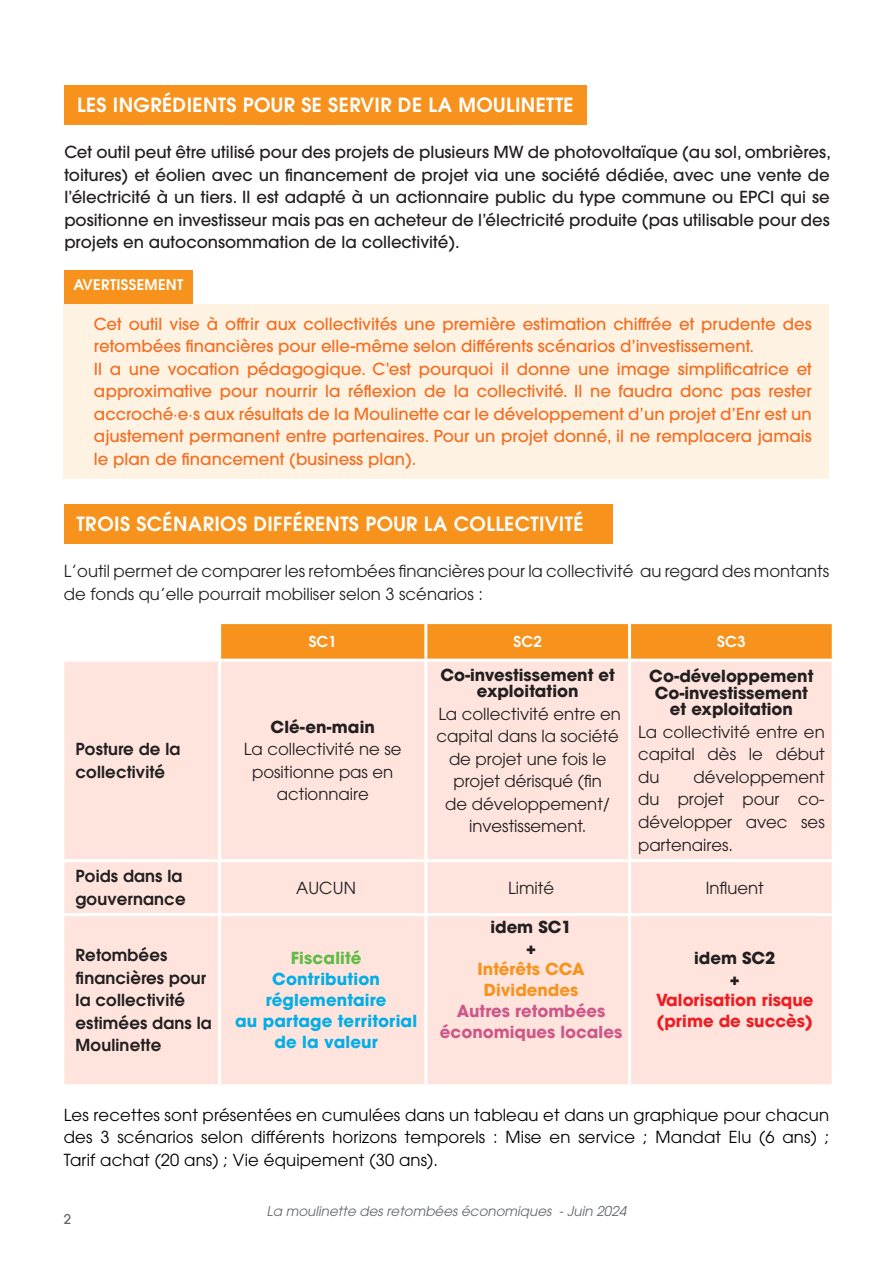
<style>
.page{position:relative;width:893px;height:1263px;background:#fff}
.page>*{position:absolute;margin:0;border:0;box-sizing:border-box;transform-origin:0 0}
.Titre_1{font:600 19.5px "ITC Avant Garde Pro";letter-spacing:.02em;color:#fff}
.t1{font:500 16.5px/22.5px "ITC Avant Garde Pro";color:#f36e21}
.Paragraphe_normal{font:16.5px/22.5px "ITC Avant Garde Pro";color:#231f20;text-align:center}
.Paragraphe_normal-2{font:500 16.5px/22.5px "ITC Avant Garde Pro";color:#231f20;text-align:justify}
.Texte_courant{font:16.5px/22.5px "ITC Avant Garde Pro";letter-spacing:.01em;color:#000;text-align:justify}
.t2{font:600 16.5px/22.5px "ITC Avant Garde Pro";letter-spacing:.01em;color:#231f20}
.t3{font:700 16.5px/16.5px "ITC Avant Garde Pro";color:#231f20;text-align:center}
.t4{font:700 16.5px/21px "ITC Avant Garde Pro";letter-spacing:.01em;color:#03ade5;text-align:center}
.t5{font:700 16.5px/21px "ITC Avant Garde Pro";color:#cd5888;text-align:center}
.t6{font:700 16.5px/21px "ITC Avant Garde Pro";color:#ee1d23}
.t7{font:700 16.5px "ITC Avant Garde Pro";color:#f7931d}
.t8{font:700 16.5px "ITC Avant Garde Pro";letter-spacing:.01em;color:#60bb46}
.t9{font:600 15px "ITC Avant Garde Pro";letter-spacing:.01em;color:#fff}
.Titre_1-2{font:600 14.7px "ITC Avant Garde Pro";letter-spacing:.02em;color:#fff}
.t10{font:italic 13.5px "ITC Avant Garde Pro";color:#64696c}
.t11{font:500 13.5px "ITC Avant Garde Pro";color:#64696c}
.s1{font-weight:700}
</style>
<div class="page">
<div style="left:64px;top:85px;width:522px;height:40px;background:#f7931d"></div>
<div style="left:64px;top:270px;width:129px;height:34px;background:#f7931d"></div>
<div style="left:64px;top:304px;width:765px;height:174px;background:#fef2e3"></div>
<div style="left:64px;top:504px;width:548px;height:40px;background:#f7931d"></div>
<div style="left:221px;top:624px;width:611px;height:35px;background:#f7931d"></div>
<div style="left:64px;top:662px;width:768px;height:422px;background:#fee4dd"></div>
<hr style="left:424px;top:624px;width:3px;height:35px;background:#fff">
<hr style="left:628px;top:624px;width:3px;height:35px;background:#fff">
<hr style="left:218px;top:662px;width:3px;height:197px;background:#fff">
<hr style="left:424px;top:662px;width:3px;height:197px;background:#fff">
<hr style="left:628px;top:662px;width:3px;height:197px;background:#fff">
<hr style="left:218px;top:862px;width:3px;height:51px;background:#fff">
<hr style="left:424px;top:862px;width:3px;height:51px;background:#fff">
<hr style="left:628px;top:862px;width:3px;height:51px;background:#fff">
<hr style="left:218px;top:916px;width:3px;height:168px;background:#fff">
<hr style="left:424px;top:916px;width:3px;height:168px;background:#fff">
<hr style="left:628px;top:916px;width:3px;height:168px;background:#fff">
<hr style="left:61px;top:859px;width:159px;height:3px;background:#fff">
<hr style="left:220px;top:859px;width:206px;height:3px;background:#fff">
<hr style="left:426px;top:859px;width:204px;height:3px;background:#fff">
<hr style="left:630px;top:859px;width:205px;height:3px;background:#fff">
<hr style="left:61px;top:913px;width:159px;height:3px;background:#fff">
<hr style="left:220px;top:913px;width:206px;height:3px;background:#fff">
<hr style="left:426px;top:913px;width:204px;height:3px;background:#fff">
<hr style="left:630px;top:913px;width:205px;height:3px;background:#fff">
<p class="Titre_1" style="left:77px;top:92px;width:498px">LES INGRÉDIENTS POUR SE SERVIR DE LA MOULINETTE</p>
<p class="Paragraphe_normal-2" style="left:64px;top:141px;width:768px">Cet outil peut être utilisé pour des projets de plusieurs MW de photovoltaïque (au sol, ombrières, toitures) et éolien avec un financement de projet via une société dédiée, avec une vente de l’électricité à un tiers. Il est adapté à un actionnaire public du type commune ou EPCI qui se positionne en investisseur mais pas en acheteur de l’électricité produite (pas utilisable pour des projets en autoconsommation de la collectivité).</p>
<p class="Titre_1-2" style="left:73px;top:275px;width:111px">AVERTISSEMENT</p>
<p class="t1" style="left:94px;top:312px;width:719px">Cet outil vise à offrir aux collectivités une première estimation chiffrée et prudente des retombées financières pour elle-même selon différents scénarios d’investissement.</p>
<p class="t1" style="left:94px;top:357px;width:719px;text-align:justify">Il a une vocation pédagogique. C’est pourquoi il donne une image simplificatrice et approximative pour nourrir la réflexion de la collectivité. Il ne faudra donc pas rester accroché·e·s aux résultats de la Moulinette car le développement d’un projet d’Enr est un ajustement permanent entre partenaires. Pour un projet donné, il ne remplacera jamais le plan de financement (business plan).</p>
<p class="Titre_1" style="left:77px;top:511px;width:508px">TROIS SCÉNARIOS DIFFÉRENTS POUR LA COLLECTIVITÉ</p>
<p class="Paragraphe_normal" style="left:64px;top:560px;width:767px;text-align:left">L’outil permet de comparer les retombées financières pour la collectivité au regard des montants de fonds qu’elle pourrait mobiliser selon 3 scénarios :</p>
<p class="t2" style="left:76px;top:738px;width:106px">Posture de la collectivité</p>
<p class="t9" style="left:309px;top:632px;width:30px">SC1</p>
<p class="t9" style="left:514px;top:632px;width:30px">SC2</p>
<p class="t9" style="left:717px;top:632px;width:30px">SC3</p>
<p class="Paragraphe_normal" style="left:244px;top:715px;width:159px"><span class="s1">Clé-en-main<br></span>La collectivité ne se positionne pas en actionnaire</p>
<p class="t3" style="left:440px;top:666px;width:176px">Co-investissement et exploitation</p>
<p class="Paragraphe_normal" style="left:437px;top:702px;width:186px">La collectivité entre en capital dans la société de projet une fois le projet dérisqué (fin<br>de développement/ investissement.</p>
<p class="t3" style="left:649px;top:668px;width:166px">Co-développement</p>
<p class="t3" style="left:655px;top:684px;width:155px">Co-investissement</p>
<p class="t3" style="left:670px;top:701px;width:125px">et exploitation</p>
<p class="Paragraphe_normal" style="left:638px;top:720px;width:188px;text-align:justify">La collectivité entre en capital dès le début du</p>
<p class="Paragraphe_normal" style="left:638px;top:765px;width:188px;text-align:justify;text-indent:56px">développement du projet pour co&shy;développer avec ses partenaires.</p>
<p class="t2" style="left:76px;top:865px;width:111px">Poids dans la gouvernance</p>
<p class="Paragraphe_normal" style="left:296px;top:876px;width:61px">AUCUN</p>
<p class="Paragraphe_normal" style="left:508px;top:876px;width:48px">Limité</p>
<p class="Paragraphe_normal" style="left:706px;top:876px;width:60px">Influent</p>
<p class="t2" style="left:76px;top:944px;width:138px">Retombées financières pour la collectivité estimées dans la<br>Moulinette</p>
<p class="t8" style="left:291px;top:947px;width:72px">Fiscalité</p>
<p class="t3" style="left:490px;top:918px;width:83px">idem SC1</p>
<p class="t3" style="left:526px;top:939px;width:11px">+</p>
<p class="t7" style="left:478px;top:958px;width:108px">Intérêts CCA</p>
<p class="t7" style="left:484px;top:979px;width:96px">Dividendes</p>
<p class="t5" style="left:440px;top:1000px;width:184px">Autres retombées économiques locales</p>
<p class="t3" style="left:694px;top:950px;width:83px">idem SC2</p>
<p class="t3" style="left:730px;top:971px;width:11px">+</p>
<p class="t6" style="left:656px;top:989px;width:159px">Valorisation risque (prime de succès)</p>
<p class="t4" style="left:266px;top:968px;width:122px">Contribution réglementaire</p>
<p class="t4" style="left:235px;top:1010px;width:184px">au partage territorial de la valeur</p>
<p class="Texte_courant" style="left:64px;top:1103px;width:767px">Les recettes sont présentées en cumulées dans un tableau et dans un graphique pour chacun des 3 scénarios selon différents horizons temporels : Mise en service ; Mandat Elu (6 ans) ; Tarif achat (20 ans) ; Vie équipement (30 ans).</p>
<p class="t11" style="left:64px;top:1211px;width:9px">2</p>
<p class="t10" style="left:267px;top:1203px;width:361px">La moulinette des retombées économiques - Juin 2024</p>
</div>
